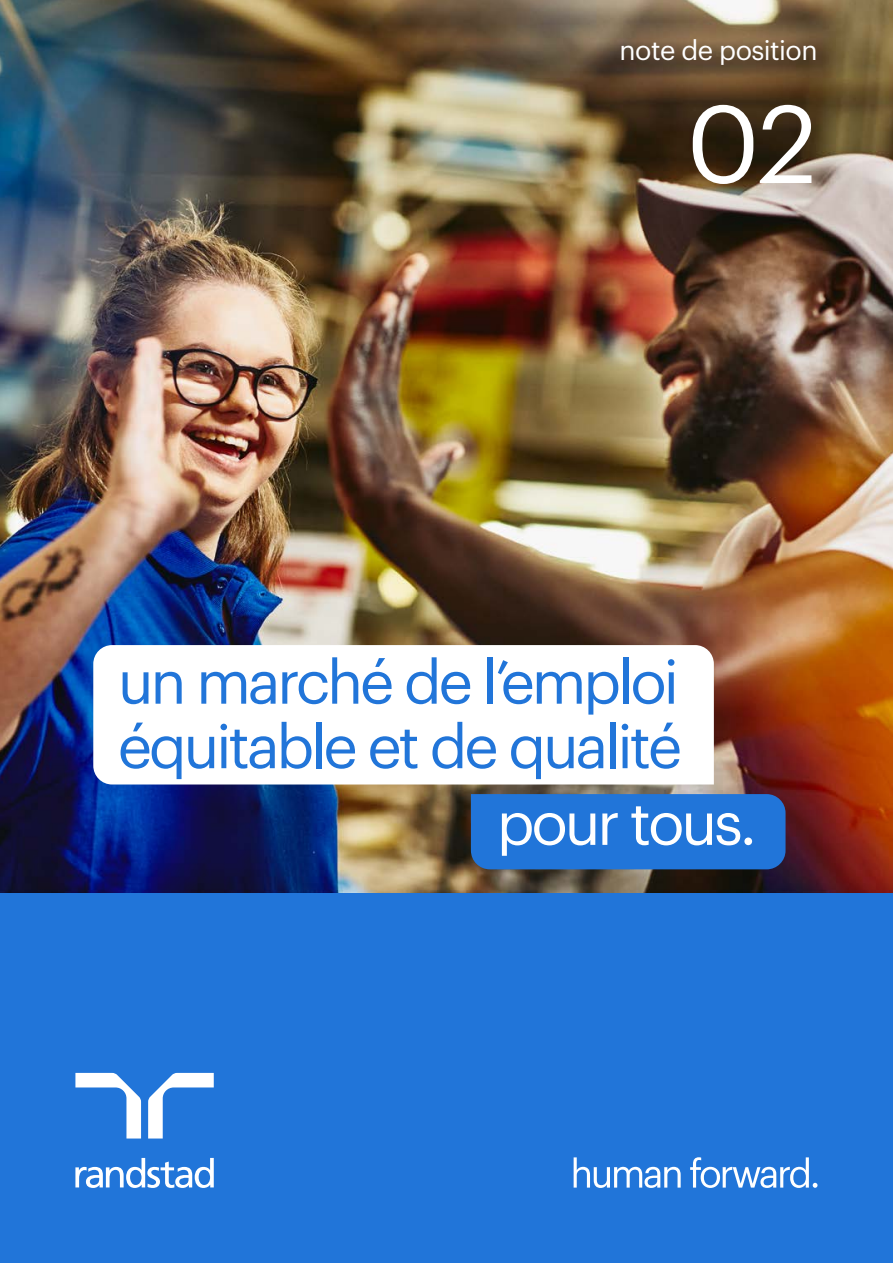
<style>
.page{position:relative;width:893px;height:1263px;background:#fff}
.page>*{position:absolute;margin:0;border:0;box-sizing:border-box;transform-origin:0 0}
.t1{font:108px "Graphik";color:#fff}
.Heading_48_48_minus5{font:60px/64.5px "Graphik";letter-spacing:-.05em;color:#2175d9}
.Heading_48_48_minus5-2{font:60px "Graphik";letter-spacing:-.05em;color:#fff}
.t2{font:27px "Graphik";letter-spacing:-.02em;color:#fff}
</style>
<div class="page">
<img style="left:0;top:0;width:893px;height:893px">
<div style="left:0;top:893px;width:893px;height:370px;background:#2175d9"></div>
<svg style="left:75px;top:1073px;width:139px;height:115px"></svg>
<svg style="left:574px;top:1157px;width:243px;height:31px"></svg>
<svg style="left:93px;top:645px;width:621px;height:139px"></svg>
<div style="left:471px;top:794px;width:314px;height:75px;background:#2175d9"></div>
<p class="t2" style="left:620px;top:30px;width:199px">note de position</p>
<p class="t1" style="left:686px;top:63px;width:133px">02</p>
<p class="Heading_48_48_minus5" style="left:118px;top:645px;width:566px">un marché de l’emploi équitable et de qualité</p>
<p class="Heading_48_48_minus5-2" style="left:497px;top:778px;width:261px">pour tous.</p>
</div>
